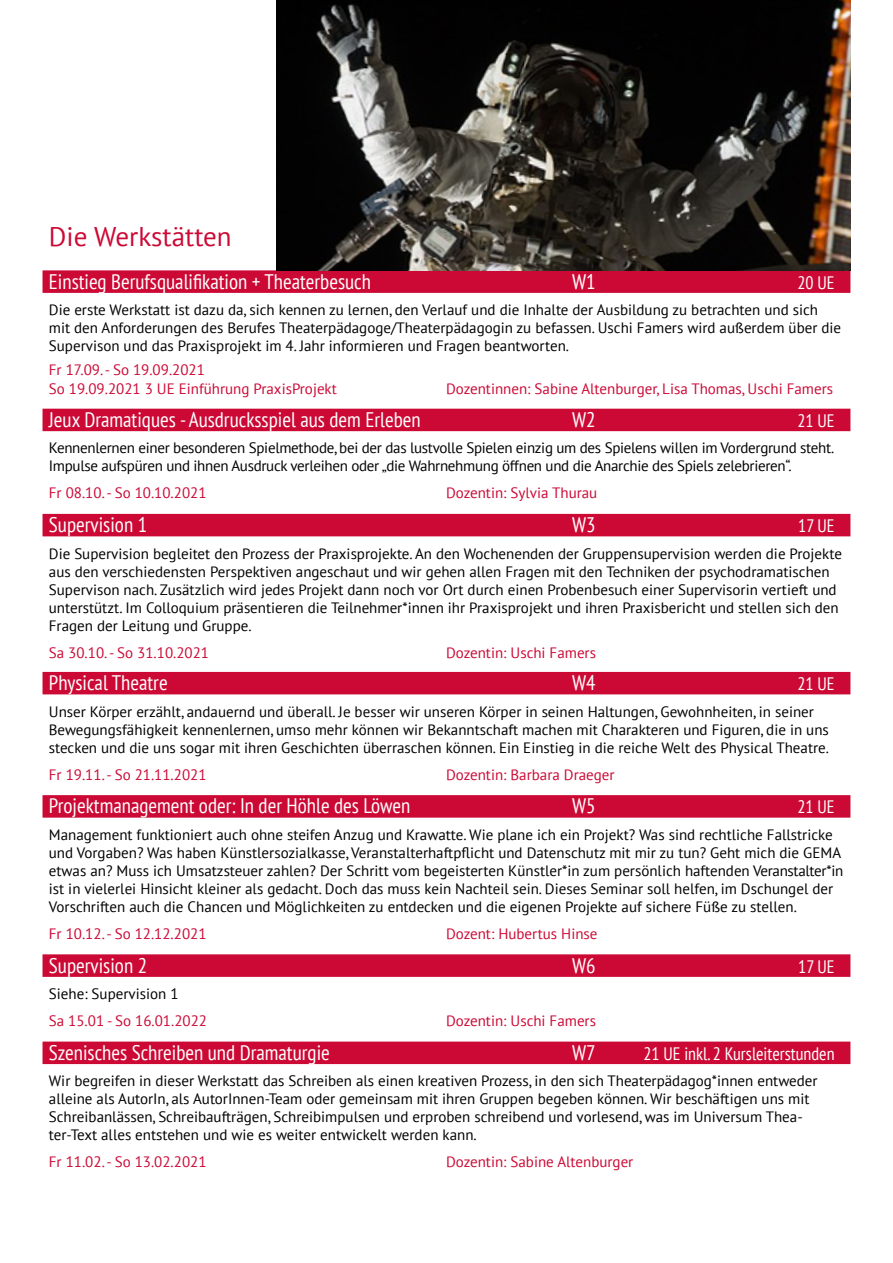
<style>
.page{position:relative;width:893px;height:1263px;background:#fff}
.page>*{position:absolute;margin:0;border:0;box-sizing:border-box;transform-origin:0 0}
.t1{font:27px "PT Sans";color:#cc0935}
.t2{font:condensed 21px "PT Sans";color:#fff}
.t3{font:condensed 18px "PT Sans";color:#fff}
.t4{font:15px/18px "PT Sans";color:#000}
.t5{font:15px/19.5px "PT Sans";color:#cc0935}
.t6{font:15px/18px "PT Sans";letter-spacing:-.02em;color:#000}
</style>
<div class="page">
<div style="left:43px;top:270px;width:807px;height:23px;background:#cc0935"></div>
<div style="left:43px;top:409px;width:807px;height:22px;background:#cc0935"></div>
<div style="left:43px;top:514px;width:807px;height:22px;background:#cc0935"></div>
<div style="left:43px;top:672px;width:807px;height:22px;background:#cc0935"></div>
<div style="left:43px;top:795px;width:807px;height:23px;background:#cc0935"></div>
<div style="left:43px;top:954px;width:807px;height:23px;background:#cc0935"></div>
<div style="left:43px;top:1041px;width:807px;height:23px;background:#cc0935"></div>
<img style="left:277px;top:0;width:573px;height:270px">
<h1 class="t1" style="left:49px;top:220px;width:184px">Die Werkstätten</h1>
<h2 class="t2" style="left:49px;top:268px;width:324px">Einstieg Berufsqualifikation + Theaterbesuch</h2>
<h2 class="t2" style="left:572px;top:268px;width:25px">W1</h2>
<p class="t3" style="left:797px;top:271px;width:39px">20 UE</p>
<p class="t4" style="left:49px;top:300px;width:794px">Die erste Werkstatt ist dazu da, sich kennen zu lernen, den Verlauf und die Inhalte der Ausbildung zu betrachten und sich mit den Anforderungen des Berufes Theaterpädagoge/Theaterpädagogin zu befassen. Uschi Famers wird außerdem über die<br>Supervison und das Praxisprojekt im 4. Jahr informieren und Fragen beantworten.</p>
<p class="t5" style="left:49px;top:359px;width:289px">Fr 17.09. - So 19.09.2021<br>So 19.09.2021 3 UE Einführung PraxisProjekt</p>
<p class="t5" style="left:446px;top:379px;width:389px">Dozentinnen: Sabine Altenburger, Lisa Thomas, Uschi Famers</p>
<h2 class="t2" style="left:49px;top:406px;width:373px">Jeux Dramatiques - Ausdrucksspiel aus dem Erleben</h2>
<h2 class="t2" style="left:572px;top:406px;width:25px">W2</h2>
<p class="t3" style="left:797px;top:409px;width:39px">21 UE</p>
<p class="t6" style="left:49px;top:439px;width:787px">Kennenlernen einer besonderen Spielmethode, bei der das lustvolle Spielen einzig um des Spielens willen im Vordergrund steht.<br>Impulse aufspüren und ihnen Ausdruck verleihen oder „die Wahrnehmung öffnen und die Anarchie des Spiels zelebrieren“.</p>
<p class="t5" style="left:49px;top:483px;width:159px">Fr 08.10. - So 10.10.2021</p>
<p class="t5" style="left:446px;top:483px;width:153px">Dozentin: Sylvia Thurau</p>
<h2 class="t2" style="left:49px;top:511px;width:100px">Supervision 1</h2>
<h2 class="t2" style="left:572px;top:511px;width:25px">W3</h2>
<p class="t3" style="left:798px;top:514px;width:38px">17 UE</p>
<p class="t4" style="left:49px;top:544px;width:795px">Die Supervision begleitet den Prozess der Praxisprojekte. An den Wochenenden der Gruppensupervision werden die Projekte aus den verschiedensten Perspektiven angeschaut und wir gehen allen Fragen mit den Techniken der psychodramatischen Supervison nach. Zusätzlich wird jedes Projekt dann noch vor Ort durch einen Probenbesuch einer Supervisorin vertieft und unterstützt. Im Colloquium präsentieren die Teilnehmer*innen ihr Praxisprojekt und ihren Praxisbericht und stellen sich den Fragen der Leitung und Gruppe.</p>
<p class="t5" style="left:49px;top:642px;width:162px">Sa 30.10. - So 31.10.2021</p>
<p class="t5" style="left:446px;top:642px;width:152px">Dozentin: Uschi Famers</p>
<h2 class="t2" style="left:49px;top:669px;width:120px">Physical Theatre</h2>
<h2 class="t2" style="left:572px;top:669px;width:25px">W4</h2>
<p class="t3" style="left:797px;top:672px;width:39px">21 UE</p>
<p class="t4" style="left:49px;top:702px;width:782px">Unser Körper erzählt, andauernd und überall. Je besser wir unseren Körper in seinen Haltungen, Gewohnheiten, in seiner<br>Bewegungsfähigkeit kennenlernen, umso mehr können wir Bekanntschaft machen mit Charakteren und Figuren, die in uns stecken und die uns sogar mit ihren Geschichten überraschen können. Ein Einstieg in die reiche Welt des Physical Theatre.</p>
<p class="t5" style="left:49px;top:764px;width:159px">Fr 19.11. - So 21.11.2021</p>
<p class="t5" style="left:446px;top:764px;width:170px">Dozentin: Barbara Draeger</p>
<h2 class="t2" style="left:49px;top:792px;width:363px">Projektmanagement oder: In der Höhle des Löwen</h2>
<h2 class="t2" style="left:572px;top:792px;width:25px">W5</h2>
<p class="t3" style="left:797px;top:795px;width:39px">21 UE</p>
<p class="t4" style="left:49px;top:825px;width:796px">Management funktioniert auch ohne steifen Anzug und Krawatte. Wie plane ich ein Projekt? Was sind rechtliche Fallstricke und Vorgaben? Was haben Künstlersozialkasse, Veranstalterhaftpflicht und Datenschutz mit mir zu tun? Geht mich die GEMA etwas an? Muss ich Umsatzsteuer zahlen? Der Schritt vom begeisterten Künstler*in zum persönlich haftenden Veranstalter*in ist in vielerlei Hinsicht kleiner als gedacht. Doch das muss kein Nachteil sein. Dieses Seminar soll helfen, im Dschungel der Vorschriften auch die Chancen und Möglichkeiten zu entdecken und die eigenen Projekte auf sichere Füße zu stellen.</p>
<p class="t5" style="left:49px;top:923px;width:159px">Fr 10.12. - So 12.12.2021</p>
<p class="t5" style="left:446px;top:923px;width:153px">Dozent: Hubertus Hinse</p>
<h2 class="t2" style="left:49px;top:952px;width:100px">Supervision 2</h2>
<h2 class="t2" style="left:572px;top:952px;width:25px">W6</h2>
<p class="t3" style="left:798px;top:955px;width:38px">17 UE</p>
<p class="t4" style="left:49px;top:984px;width:131px">Siehe: Supervision 1</p>
<p class="t5" style="left:49px;top:1011px;width:160px">Sa 15.01 - So 16.01.2022</p>
<p class="t5" style="left:446px;top:1011px;width:152px">Dozentin: Uschi Famers</p>
<h2 class="t2" style="left:49px;top:1039px;width:283px">Szenisches Schreiben und Dramaturgie</h2>
<h2 class="t2" style="left:572px;top:1039px;width:25px">W7</h2>
<p class="t3" style="left:643px;top:1042px;width:193px">21 UE inkl. 2 Kursleiterstunden</p>
<p class="t4" style="left:49px;top:1072px;width:770px">Wir begreifen in dieser Werkstatt das Schreiben als einen kreativen Prozess, in den sich Theaterpädagog*innen entweder alleine als AutorIn, als AutorInnen-Team oder gemeinsam mit ihren Gruppen begeben können. Wir beschäftigen uns mit Schreibanlässen, Schreibaufträgen, Schreibimpulsen und erproben schreibend und vorlesend, was im Universum Thea&shy;ter-Text alles entstehen und wie es weiter entwickelt werden kann.</p>
<p class="t5" style="left:49px;top:1152px;width:159px">Fr 11.02. - So 13.02.2021</p>
<p class="t5" style="left:446px;top:1152px;width:189px">Dozentin: Sabine Altenburger</p>
</div>
